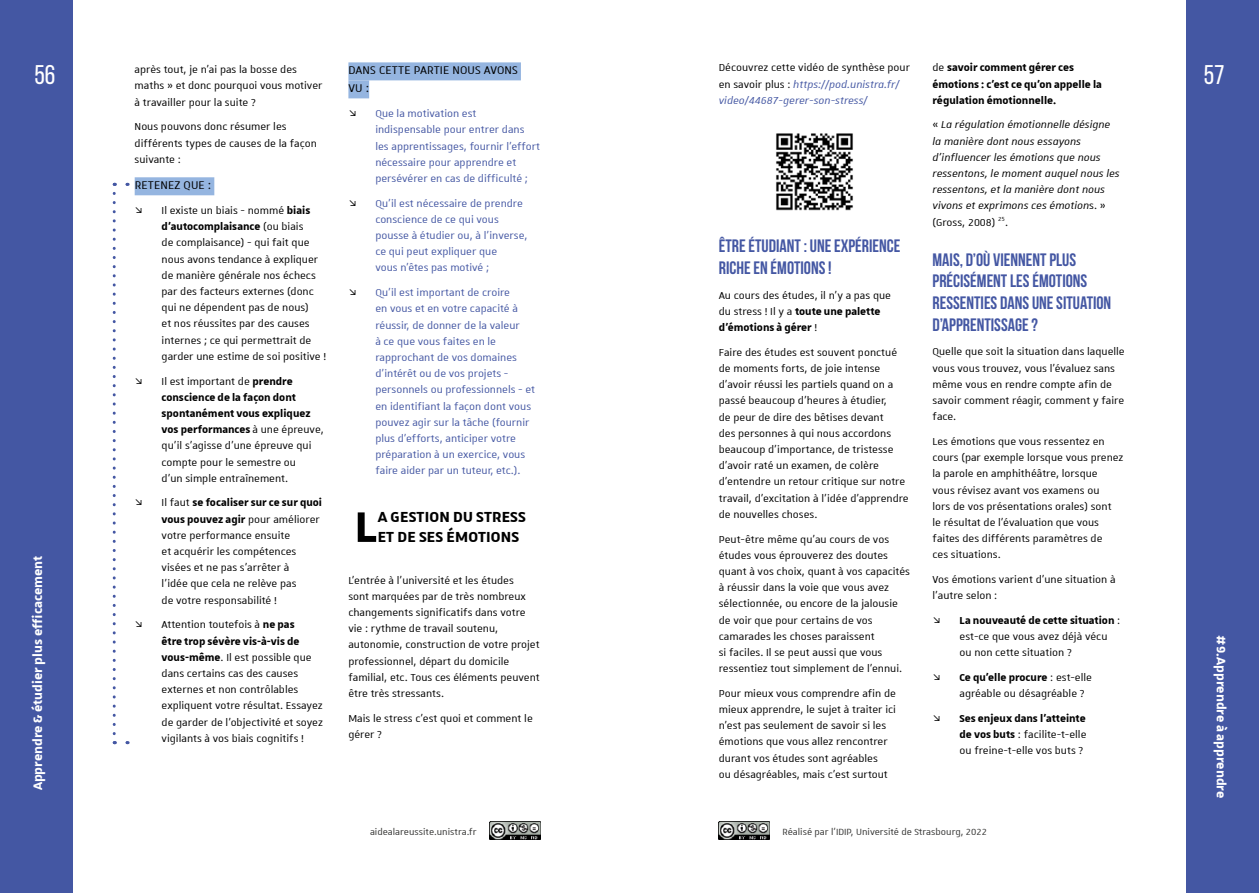
<style>
.page{position:relative;width:1259px;height:893px;background:#fff}
.page>*{position:absolute;margin:0;border:0;box-sizing:border-box;transform-origin:0 0}
.t1{font:700 57.6px "Unistra A";color:#000}
.t2{font:27px "Bebas Neue";color:#fff}
.t3{font:700 19.5px/19.5px "Unistra A";letter-spacing:.01em;color:#000}
.t4{font:700 18px/21.6px "Bebas Neue";color:#4457a3}
.t5{font:700 16.5px "Unistra A";color:#fff}
.t6{font:15px/18px "Unistra A";letter-spacing:.01em;color:#000}
.t7{font:13.5px/16.2px "Unistra A";color:#000}
.t8{font:13.5px/16.2px "Unistra A";color:#4457a3}
.t9{font:italic 13.5px/16.2px "Unistra A";color:#000}
.t10{font:italic 13.5px/16.2px "Unistra A";color:#4457a3}
.t11{font:700 13.5px/16.2px "Unistra A";color:#000}
.t12{font:12px "Unistra A";color:#333332}
.s1{font-weight:700}
.s2{font-style:normal;color:#000}
.s3{font-weight:400}
.s4{font-style:normal}
</style>
<div class="page">
<div style="left:0;top:0;width:72px;height:893px;background:#4457a3"></div>
<div style="left:1186px;top:0;width:73px;height:893px;background:#4457a3"></div>
<img style="left:718px;top:821px;width:52px;height:18px">
<img style="left:489px;top:821px;width:52px;height:18px">
<div style="left:135px;top:177px;width:79px;height:18px;background:#95b5e0"></div>
<div style="left:348px;top:62px;width:173px;height:18px;background:#95b5e0"></div>
<div style="left:348px;top:80px;width:21px;height:18px;background:#95b5e0"></div>
<img style="left:776px;top:133px;width:77px;height:78px">
<svg style="left:113px;top:193px;width:15px;height:551px"></svg>
<h2 class="t2" style="left:34px;top:60px;width:22px">56</h2>
<p class="t5" style="left:28px;top:790px;width:236px;rotate:-90deg">Apprendre &amp; étudier plus efficacement</p>
<p class="t7" style="left:135px;top:61px;width:189px">après tout, je n’ai pas la bosse des maths » et donc pourquoi vous motiver à travailler pour la suite ?</p>
<p class="t7" style="left:135px;top:118px;width:184px">Nous pouvons donc résumer les différents types de causes de la façon suivante :</p>
<p class="t6" style="left:135px;top:176px;width:78px">RETENEZ QUE :</p>
<p class="t7" style="left:162px;top:202px;width:166px">Il existe un biais - nommé <span class="s1">biais d’autocomplaisance</span> (ou biais<br>de complaisance) - qui fait que nous avons tendance à expliquer de manière générale nos échecs par des facteurs externes (donc qui ne dépendent pas de nous)<br>et nos réussites par des causes internes ; ce qui permettrait de garder une estime de soi positive !</p>
<p class="t7" style="left:162px;top:372px;width:164px">Il est important de <span class="s1">prendre conscience de la façon dont spontanément vous expliquez vos performances</span> à une épreuve, qu’il s’agisse d’une épreuve qui compte pour le semestre ou<br>d’un simple entraînement.</p>
<p class="t7" style="left:162px;top:494px;width:162px">Il faut <span class="s1">se focaliser sur ce sur quoi vous pouvez agir</span> pour améliorer votre performance ensuite<br>et acquérir les compétences visées et ne pas s’arrêter à<br>l’idée que cela ne relève pas<br>de votre responsabilité !</p>
<p class="t7" style="left:162px;top:616px;width:163px">Attention toutefois à <span class="s1">ne pas<br>être trop sévère vis-à-vis de vous-même</span>. Il est possible que dans certains cas des causes externes et non contrôlables expliquent votre résultat. Essayez de garder de l’objectivité et soyez vigilants à vos biais cognitifs !</p>
<p class="t6" style="left:348px;top:61px;width:171px">DANS CETTE PARTIE NOUS AVONS<br>VU:</p>
<p class="t8" style="left:375px;top:105px;width:166px">Que la motivation est indispensable pour entrer dans les apprentissages, fournir l’effort nécessaire pour apprendre et persévérer en cas de difficulté ;</p>
<p class="t8" style="left:375px;top:195px;width:154px">Qu’il est nécessaire de prendre conscience de ce qui vous pousse à étudier ou, à l’inverse, ce qui peut expliquer que<br>vous n’êtes pas motivé ;</p>
<p class="t8" style="left:375px;top:284px;width:161px">Qu’il est important de croire<br>en vous et en votre capacité à réussir, de donner de la valeur<br>à ce que vous faites en le rapprochant de vos domaines d’intérêt ou de vos projets - personnels ou professionnels - et en identifiant la façon dont vous pouvez agir sur la tâche (fournir plus d’efforts, anticiper votre préparation à un exercice, vous faire aider par un tuteur, etc.).</p>
<h1 class="t1" style="left:354px;top:494px;width:24px">L</h1>
<h3 class="t3" style="left:378px;top:507px;width:150px">A GESTION DU STRESS<br>ET DE SES ÉMOTIONS</h3>
<p class="t7" style="left:348px;top:571px;width:193px">L’entrée à l’université et les études<br>sont marquées par de très nombreux changements significatifs dans votre vie : rythme de travail soutenu, autonomie, construction de votre projet professionnel, départ du domicile familial, etc. Tous ces éléments peuvent être très stressants.</p>
<p class="t7" style="left:348px;top:710px;width:186px">Mais le stress c’est quoi et comment le gérer ?</p>
<p class="t10" style="left:719px;top:59px;width:193px"><span class="s2">Découvrez cette vidéo de synthèse pour en savoir plus :</span> https://pod.unistra.fr/ video/44687-gerer-son-stress/</p>
<h3 class="t4" style="left:719px;top:235px;width:183px">ÊTRE ÉTUDIANT : UNE EXPÉRIENCE<br>RICHE EN ÉMOTIONS!</h3>
<p class="t7" style="left:719px;top:287px;width:174px">Au cours des études, il n’y a pas que du stress ! Il y a <span class="s1">toute une palette d’émotions à gérer</span> !</p>
<p class="t7" style="left:719px;top:344px;width:191px">Faire des études est souvent ponctué de moments forts, de joie intense d’avoir réussi les partiels quand on a passé beaucoup d’heures à étudier,<br>de peur de dire des bêtises devant<br>des personnes à qui nous accordons beaucoup d’importance, de tristesse d’avoir raté un examen, de colère d’entendre un retour critique sur notre travail, d’excitation à l’idée d’apprendre de nouvelles choses.</p>
<p class="t7" style="left:719px;top:530px;width:193px">Peut-être même qu’au cours de vos études vous éprouverez des doutes quant à vos choix, quant à vos capacités à réussir dans la voie que vous avez sélectionnée, ou encore de la jalousie de voir que pour certains de vos camarades les choses paraissent<br>si faciles. Il se peut aussi que vous ressentiez tout simplement de l’ennui.</p>
<p class="t7" style="left:719px;top:685px;width:179px">Pour mieux vous comprendre afin de mieux apprendre, le sujet à traiter ici n’est pas seulement de savoir si les émotions que vous allez rencontrer durant vos études sont agréables<br>ou désagréables, mais c’est surtout</p>
<p class="t11" style="left:932px;top:59px;width:171px"><span class="s3">de</span> savoir comment gérer ces émotions : c’est ce qu’on appelle la régulation émotionnelle.</p>
<p class="t9" style="left:932px;top:116px;width:189px"><span class="s4">«</span> La régulation émotionnelle désigne la manière dont nous essayons d’influencer les émotions que nous ressentons, le moment auquel nous les ressentons, et la manière dont nous vivons et exprimons ces émotion<span class="s4">s. » (Gross, 2008)</span> <sup>25</sup><span class="s4">.</span></p>
<h3 class="t4" style="left:932px;top:249px;width:180px">MAIS, D’OÙ VIENNENT PLUS<br>PRÉCISÉMENT LES ÉMOTIONS<br>RESSENTIES DANS UNE SITUATION<br>D’APPRENTISSAGE ?</h3>
<p class="t7" style="left:932px;top:343px;width:194px">Quelle que soit la situation dans laquelle vous vous trouvez, vous l’évaluez sans même vous en rendre compte afin de savoir comment réagir, comment y faire face.</p>
<p class="t7" style="left:932px;top:433px;width:192px">Les émotions que vous ressentez en cours (par exemple lorsque vous prenez la parole en amphithéâtre, lorsque<br>vous révisez avant vos examens ou<br>lors de vos présentations orales) sont<br>le résultat de l’évaluation que vous faites des différents paramètres de<br>ces situations.</p>
<p class="t7" style="left:932px;top:571px;width:185px">Vos émotions varient d’une situation à l’autre selon :</p>
<p class="t7" style="left:959px;top:612px;width:162px"><span class="s1">La nouveauté de cette situation</span> : est-ce que vous avez déjà vécu ou non cette situation ?</p>
<p class="t7" style="left:959px;top:669px;width:134px"><span class="s1">Ce qu’elle procure</span> : est-elle agréable ou désagréable ?</p>
<p class="t7" style="left:959px;top:710px;width:128px;text-align:justify"><span class="s1">Ses enjeux dans l’atteinte de vos buts</span> : facilite-t-elle ou freine-t-elle vos buts ?</p>
<p class="t12" style="left:370px;top:825px;width:108px">aidealareussite.unistra.fr</p>
<p class="t12" style="left:782px;top:826px;width:206px">Réalisé par l’IDIP, Université de Strasbourg, 2022</p>
<h2 class="t2" style="left:1203px;top:60px;width:22px">57</h2>
<p class="t5" style="left:1230px;top:635px;width:164px;rotate:90deg">#9.Apprendre à apprendre</p>
</div>
